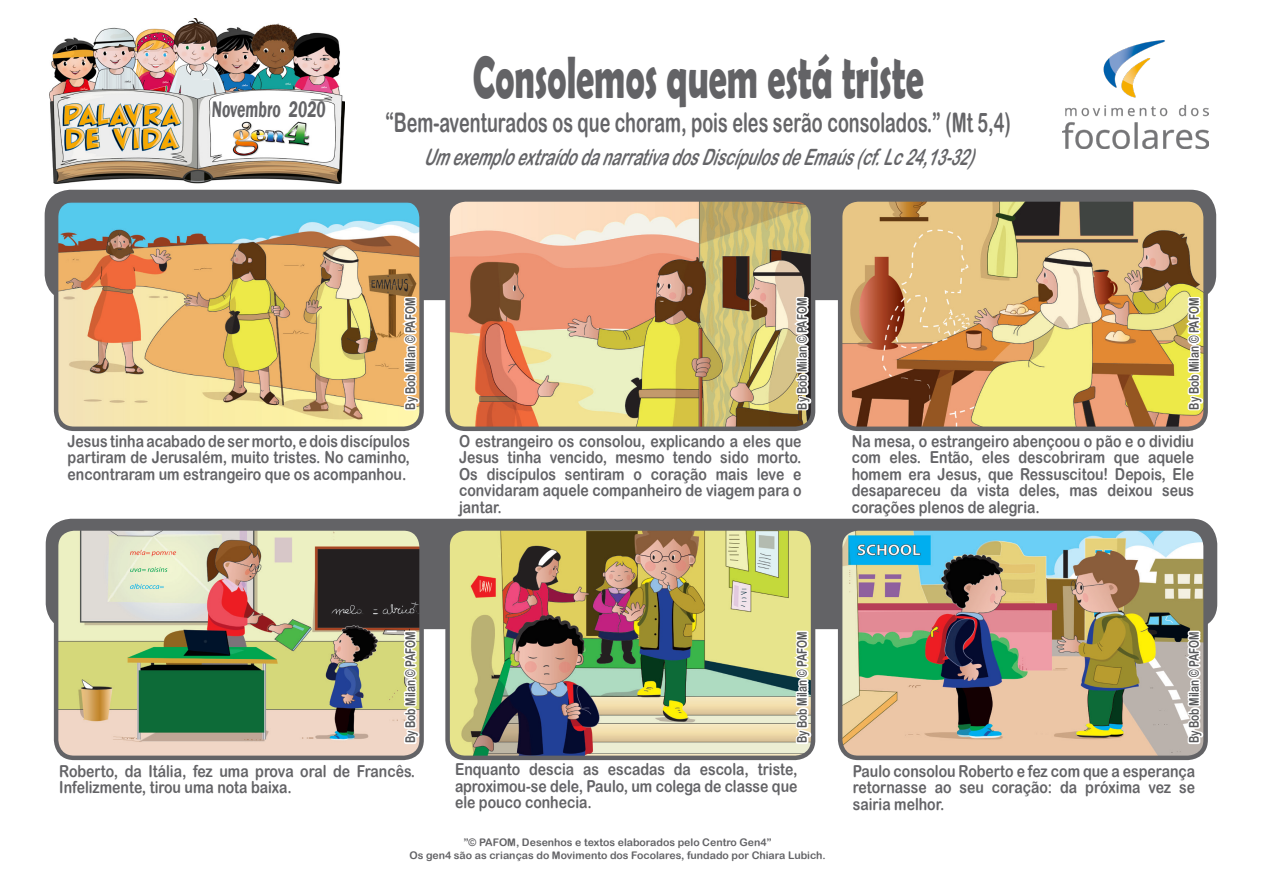
<style>
.page{position:relative;width:1263px;height:893px;background:#fff}
.page>*{position:absolute;margin:0;border:0;box-sizing:border-box;transform-origin:0 0}
.t1{font:700 60px "Berlin Sans FB Demi";color:#636366;scale:.6 1}
.t2{font:27px "Arial Rounded MT Bold";color:#656568;scale:.67 1}
.t3{font:600 23.1px "Franklin Gothic";color:#636366;scale:.68 1}
.t4{font:italic 22.5px "Arial Rounded MT Bold";color:#656568;scale:.67 1}
.t5{font:16.5px/16.5px "Arial Rounded MT Bold";color:#636366;text-align:justify;scale:.85 1}
.t6{font:13.5px "Arial Rounded MT Bold";color:#57585a;scale:.75 1}
.t7{font:10.5px "Arial Rounded MT Bold";color:#636366}
</style>
<div class="page">
<img style="left:1062px;top:40px;width:146px;height:109px">
<img style="left:49px;top:18px;width:295px;height:166px">
<div style="left:45px;top:190px;width:1171px;height:110px;background:#636366;border-radius:26px"></div>
<div style="left:46px;top:519px;width:1171px;height:110px;background:#636366;border-radius:26px"></div>
<img style="left:843px;top:531px;width:360px;height:224px">
<div style="left:838px;top:526px;width:370px;height:234px;border:4px solid #636366;border-radius:18px"></div>
<img style="left:450px;top:531px;width:363px;height:224px">
<div style="left:445px;top:526px;width:370px;height:234px;border:4px solid #636366;border-radius:18px"></div>
<img style="left:59px;top:531px;width:360px;height:224px">
<div style="left:54px;top:526px;width:370px;height:234px;border:4px solid #636366;border-radius:18px"></div>
<img style="left:843px;top:202px;width:360px;height:224px">
<div style="left:838px;top:197px;width:370px;height:234px;border:4px solid #636366;border-radius:18px"></div>
<img style="left:450px;top:202px;width:363px;height:224px">
<div style="left:445px;top:197px;width:370px;height:234px;border:4px solid #636366;border-radius:18px"></div>
<img style="left:59px;top:202px;width:360px;height:224px">
<div style="left:54px;top:197px;width:370px;height:234px;border:4px solid #636366;border-radius:18px"></div>
<svg style="left:1159px;top:628px;width:49px;height:119px"></svg>
<svg style="left:767px;top:628px;width:52px;height:119px"></svg>
<svg style="left:375px;top:628px;width:52px;height:119px"></svg>
<svg style="left:1159px;top:294px;width:49px;height:119px"></svg>
<svg style="left:767px;top:294px;width:52px;height:119px"></svg>
<svg style="left:375px;top:294px;width:52px;height:119px"></svg>
<p class="t3" style="left:211px;top:95px;width:171px">Novembro 2020</p>
<p class="t1" style="left:473px;top:43px;width:753px">Consolemos quem está triste</p>
<p class="t2" style="left:386px;top:107px;width:935px">“Bem-aventurados os que choram, pois eles serão consolados.” (Mt 5,4)</p>
<p class="t4" style="left:423px;top:144px;width:836px">UmexemploextraídodanarrativadosDiscípulosdeEmaús(cf.Lc24,13-32)</p>
<p class="t6" style="left:402px;top:410px;width:151px;rotate:-90deg">By Bob Milan © PAFOM</p>
<p class="t6" style="left:794px;top:410px;width:151px;rotate:-90deg">By Bob Milan © PAFOM</p>
<p class="t6" style="left:1186px;top:410px;width:151px;rotate:-90deg">By Bob Milan © PAFOM</p>
<p class="t5" style="left:68px;top:432px;width:404px">Jesus tinha acabado de ser morto, e dois discípulos partiram de Jerusalém, muito tristes. No caminho, encontraram um estrangeiro que os acompanhou.</p>
<p class="t5" style="left:459px;top:432px;width:404px">O estrangeiro os consolou, explicando a eles que Jesus tinha vencido, mesmo tendo sido morto.<br>Os discípulos sentiram o coração mais leve e convidaram aquele companheiro de viagem para o jantar.</p>
<p class="t5" style="left:852px;top:432px;width:404px">Na mesa, o estrangeiro abençoou o pão e o dividiu com eles. Então, eles descobriram que aquele homem era Jesus, que Ressuscitou! Depois, Ele desapareceu da vista deles, mas deixou seus corações plenos de alegria.</p>
<p class="t6" style="left:402px;top:743px;width:151px;rotate:-90deg">By Bob Milan © PAFOM</p>
<p class="t6" style="left:794px;top:743px;width:151px;rotate:-90deg">By Bob Milan © PAFOM</p>
<p class="t6" style="left:1186px;top:743px;width:151px;rotate:-90deg">By Bob Milan © PAFOM</p>
<p class="t5" style="left:59px;top:762px;width:420px">Roberto, da Itália, fez uma prova oral de Francês.<br>Infelizmente, tirou uma nota baixa.</p>
<p class="t5" style="left:455px;top:761px;width:404px">Enquanto descia as escadas da escola, triste, aproximou-se dele, Paulo, um colega de classe que ele pouco conhecia.</p>
<p class="t5" style="left:853px;top:762px;width:404px">Paulo consolou Roberto e fez com que a esperança retornasse ao seu coração: da próxima vez se sairia melhor.</p>
<p class="t7" style="left:464px;top:836px;width:309px">”© PAFOM, Desenhos e textos elaborados pelo Centro Gen4”</p>
<p class="t7" style="left:410px;top:849px;width:418px">Os gen4 são as crianças do Movimento dos Focolares, fundado por Chiara Lubich.</p>
</div>
